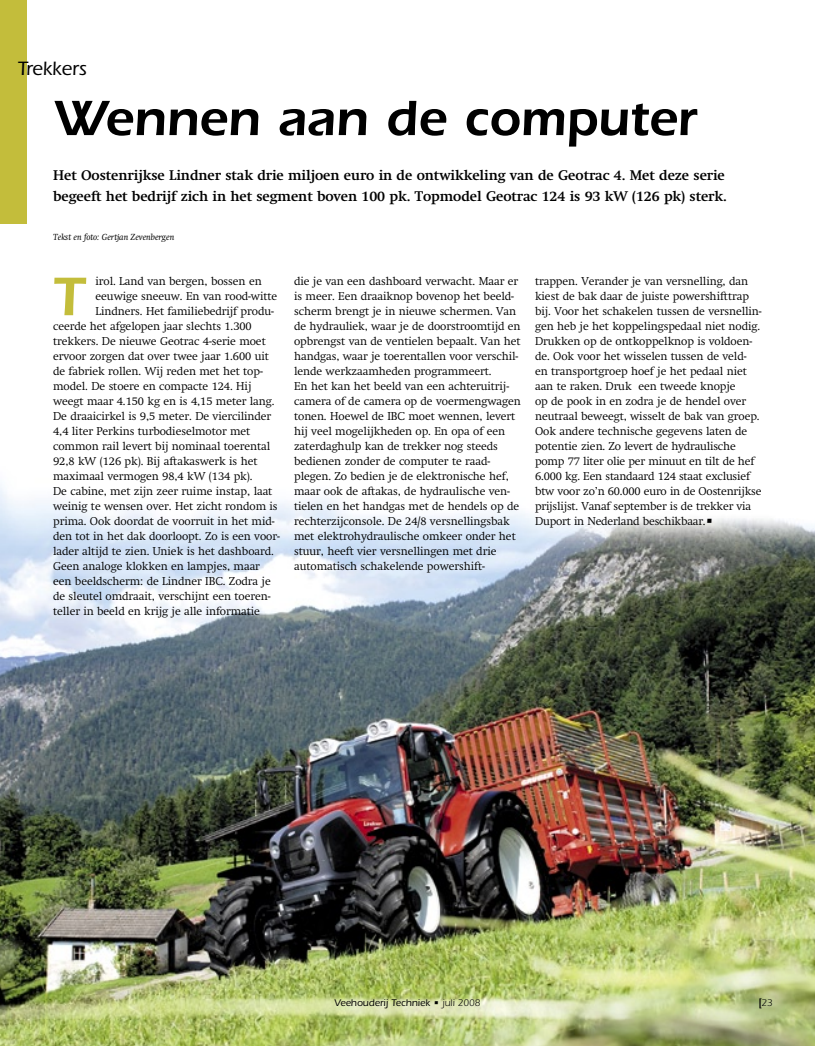
<style>
.page{position:relative;width:815px;height:1046px;background:#fff}
.page>*{position:absolute;margin:0;border:0;box-sizing:border-box;transform-origin:0 0}
.t1{font:600 56.25px "ITC Eras Std";color:#c3bd3b}
.t2{font:600 51.25px "ITC Eras Std";letter-spacing:-.005em;color:#000}
.t3{font:500 20px "ITC Eras Std";letter-spacing:-.005em;color:#000}
.t4{font:700 13.75px/21.2px "Swift";letter-spacing:-.005em;color:#000}
.t5{font:300 11.25px/15px "Swift";letter-spacing:-.005em;color:#000}
.t6{font:500 10px "ITC Eras Std";color:#000}
.t7{font:10px "ITC Eras Std";color:#000}
.t8{font:italic 8.75px "Swift";letter-spacing:-.005em;color:#000}
.s1{font-family:"ITC Eras Std";font-weight:600;font-size:12.5px}
.s2{font-weight:400}
.s3{font-family:"Swift";font-weight:800}
</style>
<div class="page">
<div style="left:0;top:0;width:27px;height:223px;background:#c3bd3b"></div>
<img style="left:0;top:485px;width:815px;height:560px">
<h3 class="t3" style="left:18px;top:57px;width:71px">Trekkers</h3>
<h2 class="t2" style="left:53px;top:88px;width:645px">Wennen aan de computer</h2>
<p class="t4" style="left:53px;top:165px;width:675px">Het Oostenrijkse Lindner stak drie miljoen euro in de ontwikkeling van de Geotrac 4. Met deze serie begeeft het bedrijf zich in het segment boven 100 pk. Topmodel Geotrac 124 is 93 kW (126 pk) sterk.</p>
<p class="t8" style="left:53px;top:232px;width:123px">Tekst en foto: Gertjan Zevenbergen</p>
<h1 class="t1" style="left:53px;top:264px;width:33px">T</h1>
<p class="t5" style="left:96px;top:274px;width:168px">irol. Land van bergen, bossen en</p>
<p class="t5" style="left:96px;top:289px;width:183px">eeuwige sneeuw. En van rood-witte</p>
<p class="t5" style="left:96px;top:304px;width:180px">Lindners. Het familiebedrijf produ-</p>
<p class="t5" style="left:53px;top:319px;width:200px">ceerde het afgelopen jaar slechts 1.300</p>
<p class="t5" style="left:53px;top:334px;width:214px">trekkers. De nieuwe Geotrac 4-serie moet</p>
<p class="t5" style="left:53px;top:349px;width:217px">ervoor zorgen dat over twee jaar 1.600 uit</p>
<p class="t5" style="left:53px;top:364px;width:211px">de fabriek rollen. Wij reden met het top-</p>
<p class="t5" style="left:53px;top:379px;width:200px">model. De stoere en compacte 124. Hij</p>
<p class="t5" style="left:53px;top:394px;width:223px">weegt maar 4.150 kg en is 4,15 meter lang.</p>
<p class="t5" style="left:53px;top:409px;width:220px">De draaicirkel is 9,5 meter. De viercilinder</p>
<p class="t5" style="left:53px;top:424px;width:199px">4,4 liter Perkins turbodieselmotor met</p>
<p class="t5" style="left:53px;top:439px;width:219px">common rail levert bij nominaal toerental</p>
<p class="t5" style="left:53px;top:454px;width:206px">92,8 kW (126 pk). Bij aftakaswerk is het</p>
<p class="t5" style="left:53px;top:469px;width:201px">maximaal vermogen 98,4 kW (134 pk).</p>
<p class="t5" style="left:53px;top:484px;width:221px">De cabine, met zijn zeer ruime instap, laat</p>
<p class="t5" style="left:53px;top:499px;width:226px">weinig te wensen over. Het zicht rondom is</p>
<p class="t5" style="left:53px;top:514px;width:223px">prima. Ook doordat de voorruit in het mid-</p>
<p class="t5" style="left:53px;top:529px;width:228px">den tot in het dak doorloopt. Zo is een voor-</p>
<p class="t5" style="left:53px;top:544px;width:222px">lader altijd te zien. Uniek is het dashboard.</p>
<p class="t5" style="left:53px;top:559px;width:208px">Geen analoge klokken en lampjes, maar</p>
<p class="t5" style="left:53px;top:574px;width:219px">een beeldscherm: de Lindner IBC. Zodra je</p>
<p class="t5" style="left:53px;top:589px;width:219px">de sleutel omdraait, verschijnt een toeren-</p>
<p class="t5" style="left:53px;top:604px;width:208px">teller in beeld en krijg je alle informatie</p>
<p class="t5" style="left:294px;top:274px;width:228px">die je van een dashboard verwacht. Maar er is meer. Een draaiknop bovenop het beeld&shy;scherm brengt je in nieuwe schermen. Van de hydrauliek, waar je de doorstroomtijd en opbrengst van de ventielen bepaalt. Van het handgas, waar je toerentallen voor verschil&shy;lende werkzaamheden programmeert.<br>En het kan het beeld van een achteruitrij&shy;camera of de camera op de voermengwagen tonen. Hoewel de IBC moet wennen, levert hij veel mogelijkheden op. En opa of een zaterdaghulp kan de trekker nog steeds bedienen zonder de computer te raad&shy;plegen. Zo bedien je de elektronische hef, maar ook de aftakas, de hydraulische ven&shy;tielen en het handgas met de hendels op de rechterzijconsole. De 24/8 versnellingsbak met elektro-hydraulische omkeer onder het stuur, heeft vier versnellingen met drie automatisch schakelende powershift-</p>
<p class="t5" style="left:535px;top:274px;width:228px">trappen. Verander je van versnelling, dan kiest de bak daar de juiste powershifttrap bij. Voor het schakelen tussen de versnellin&shy;gen heb je het koppelingspedaal niet nodig.<br>Drukken op de ontkoppelknop is voldoen&shy;de. Ook voor het wisselen tussen de veld&shy;en transportgroep hoef je het pedaal niet aan te raken. Druk een tweede knopje<br>op de pook in en zodra je de hendel over neutraal beweegt, wisselt de bak van groep.<br>Ook andere technische gegevens laten de potentie zien. Zo levert de hydraulische pomp 77 liter olie per minuut en tilt de hef 6.000 kg. Een standaard 124 staat exclusief btw voor zo’n 60.000 euro in de Oostenrijkse prijslijst. Vanaf september is de trekker via Duport in Nederland beschikbaar.<span class="s1">•</span></p>
<p class="t6" style="left:335px;top:996px;width:147px">Veehouderij Techniek • <span class="s2">juli 2008</span></p>
<p class="t7" style="left:759px;top:996px;width:16px"><span class="s3">[</span>23</p>
</div>
